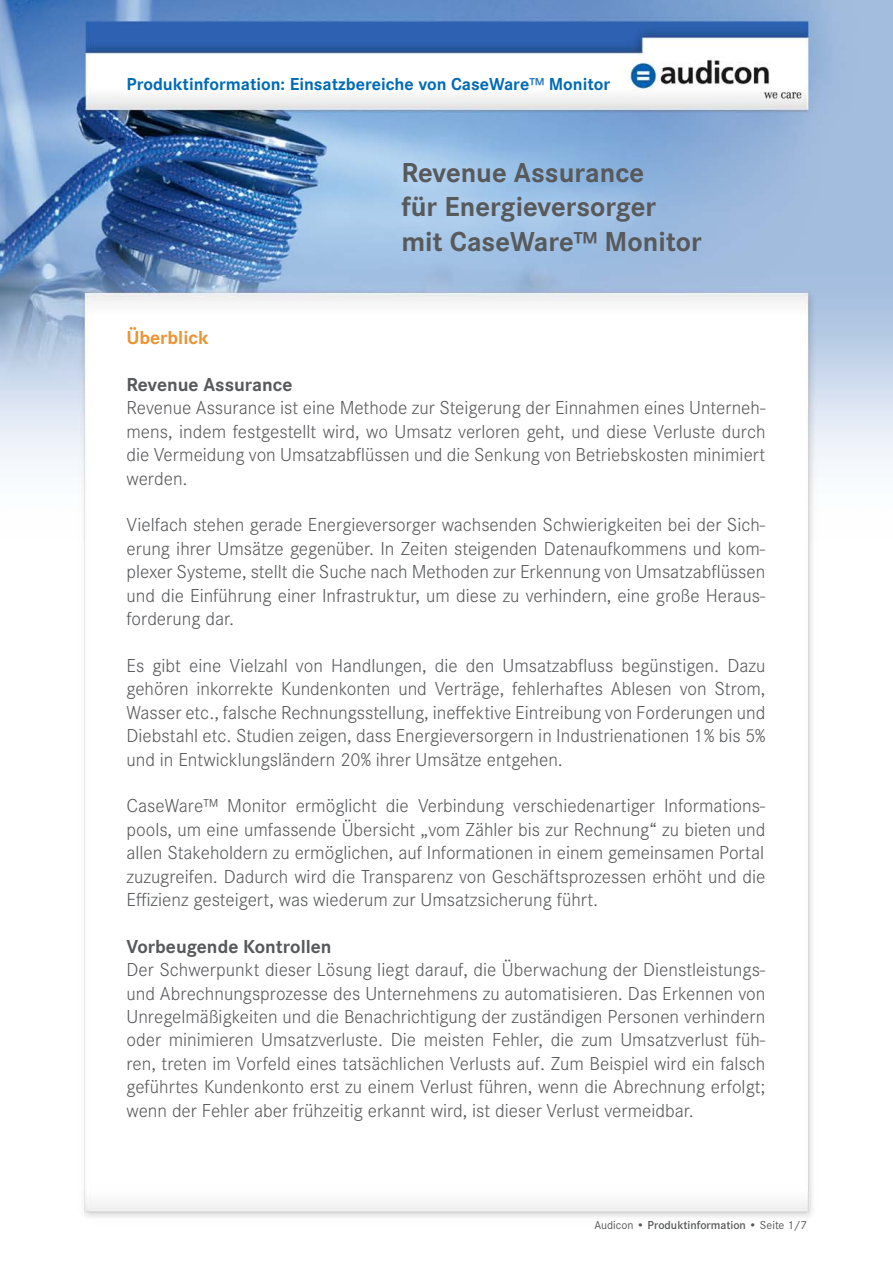
<style>
.page{position:relative;width:893px;height:1263px;background:#fff}
.page>*{position:absolute;margin:0;border:0;box-sizing:border-box;transform-origin:0 0}
.t1{font:700 28.5px/34.2px "Corporate S";color:#58595b}
.t2{font:300 19.5px/23.4px "Corporate S";color:#58595b;text-align:justify}
.t3{font:700 19.5px "Corporate S";color:#58595b}
.t4{font:700 19.5px "Corporate S";color:#ec9334}
.t5{font:700 18px "Corporate S";color:#006bb6}
.t6{font:600 12px "Corporate S";color:#58595b}
.s1{color:#2e7dc1}
.s2{font-weight:400}
</style>
<div class="page">
<img style="left:0;top:0;width:893px;height:1217px">
<p class="t5" style="left:126px;top:74px;width:485px">Produktinformation: Einsatzbereiche von CaseWare<span class="s1">™</span> Monitor</p>
<h1 class="t1" style="left:401px;top:156px;width:302px">Revenue Assurance<br>für Energieversorger mit CaseWare™ Monitor</h1>
<p class="t4" style="left:126px;top:327px;width:83px">Überblick</p>
<p class="t3" style="left:126px;top:373px;width:168px">Revenue Assurance</p>
<p class="t2" style="left:126px;top:396px;width:640px">Revenue Assurance ist eine Methode zur Steigerung der Einnahmen eines Unterneh&shy;mens, indem festgestellt wird, wo Umsatz verloren geht, und diese Verluste durch die Vermeidung von Umsatzabflüssen und die Senkung von Betriebskosten minimiert werden.</p>
<p class="t2" style="left:126px;top:513px;width:640px">Vielfach stehen gerade Energieversorger wachsenden Schwierigkeiten bei der Sich&shy;erung ihrer Umsätze gegenüber. In Zeiten steigenden Datenaufkommens und kom&shy;plexer Systeme, stellt die Suche nach Methoden zur Erkennung von Umsatzabflüssen und die Einführung einer Infrastruktur, um diese zu verhindern, eine große Heraus&shy;forderung dar.</p>
<p class="t2" style="left:126px;top:654px;width:640px">Es gibt eine Vielzahl von Handlungen, die den Umsatzabfluss begünstigen. Dazu gehören inkorrekte Kundenkonten und Verträge, fehlerhaftes Ablesen von Strom, Wasser etc., falsche Rechnungsstellung, ineffektive Eintreibung von Forderungen und Diebstahl etc. Studien zeigen, dass Energieversorgern in Industrienationen 1% bis 5% und in Entwicklungsländern 20% ihrer Umsätze entgehen.</p>
<p class="t2" style="left:126px;top:794px;width:640px">CaseWare™ Monitor ermöglicht die Verbindung verschiedenartiger Informations&shy;pools, um eine umfassende Übersicht „vom Zähler bis zur Rechnung“ zu bieten und allen Stakeholdern zu ermöglichen, auf Informationen in einem gemeinsamen Portal zuzugreifen. Dadurch wird die Transparenz von Geschäftsprozessen erhöht und die Effizienz gesteigert, was wiederum zur Umsatzsicherung führt.</p>
<p class="t3" style="left:126px;top:935px;width:207px">Vorbeugende Kontrollen</p>
<p class="t2" style="left:126px;top:958px;width:640px">Der Schwerpunkt dieser Lösung liegt darauf, die Überwachung der Dienstleistungs&shy;und Abrechnungsprozesse des Unternehmens zu automatisieren. Das Erkennen von Unregelmäßigkeiten und die Benachrichtigung der zuständigen Personen verhindern oder minimieren Umsatzverluste. Die meisten Fehler, die zum Umsatzverlust füh&shy;ren, treten im Vorfeld eines tatsächlichen Verlusts auf. Zum Beispiel wird ein falsch geführtes Kundenkonto erst zu einem Verlust führen, wenn die Abrechnung erfolgt; wenn der Fehler aber frühzeitig erkannt wird, ist dieser Verlust vermeidbar.</p>
<p class="t6" style="left:594px;top:1218px;width:214px"><span class="s2">Audicon •</span> Produktinformation • <span class="s2">Seite 1/7</span></p>
</div>
